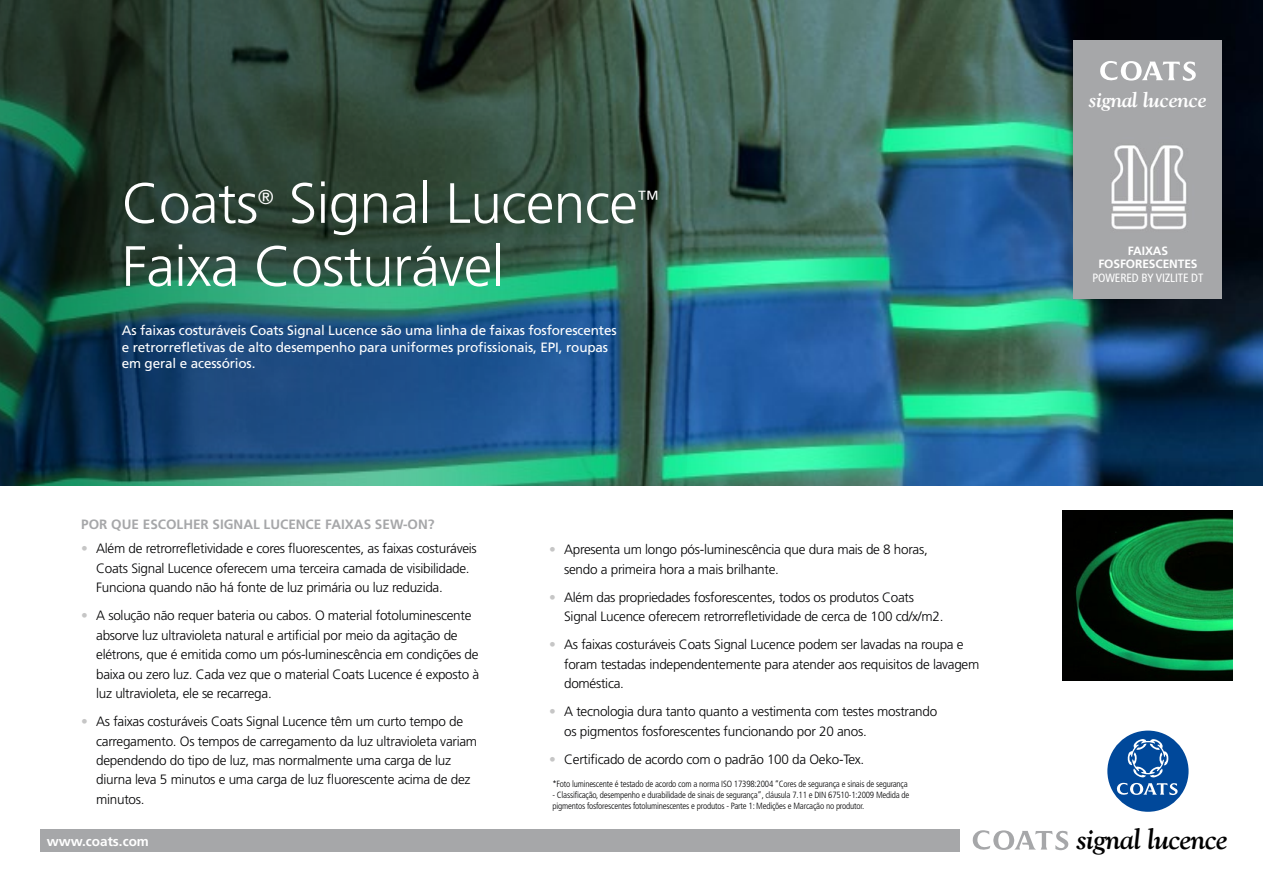
<style>
.page{position:relative;width:1263px;height:893px;background:#fff}
.page>*{position:absolute;margin:0;border:0;box-sizing:border-box;transform-origin:0 0}
.t1{font:300 56.7px "Frutiger LT Std";letter-spacing:-.01em;color:#fff}
.t2{font:italic 700 28.5px "Goudy Old Style BT";letter-spacing:-.02em;color:#000}
.t3{font:300 21.9px "Frutiger LT Std";color:#fff}
.t4{font:italic 700 21px "Goudy";letter-spacing:-.02em;color:#fff}
.t5{font:300 20.1px "Frutiger LT Std";color:#fff}
.t6{font:300 13.5px/19.5px "Frutiger LT Std";letter-spacing:-.02em;color:#020203}
.t7{font:13.5px/16.5px "Frutiger";letter-spacing:-.01em;color:#fff}
.t8{font:700 13.5px "Frutiger LT Std";color:#a6a7a9}
.t9{font:700 13.5px "Frutiger";color:#fff}
.t10{font:700 12px/13.5px "Frutiger";letter-spacing:-.01em;color:#fff;text-align:center}
.t11{font:condensed 12px "Frutiger";letter-spacing:-.01em;color:#fff}
.t12{font:300 condensed 9px/10.8px "Frutiger LT Std";letter-spacing:-.02em;color:#020203}
.s1{color:#c6c6c6}
</style>
<div class="page">
<img style="left:714px;top:0;width:549px;height:486px">
<div style="left:1107px;top:731px;width:81px;height:81px;background:#00489a;border-radius:50%"></div>
<svg style="left:1116px;top:739px;width:62px;height:56px"></svg>
<svg style="left:972px;top:830px;width:97px;height:20px"></svg>
<div style="left:41px;top:830px;width:919px;height:22px;background:#a6a7a9"></div>
<div style="left:1073px;top:41px;width:149px;height:258px;background:#a6a7a9"></div>
<svg style="left:1100px;top:61px;width:96px;height:20px"></svg>
<img style="left:0;top:0;width:714px;height:486px">
<img style="left:1063px;top:511px;width:170px;height:170px">
<img style="left:1111px;top:145px;width:76px;height:85px">
<h1 class="t1" style="left:122px;top:171px;width:138px">Coats</h1>
<h3 class="t5" style="left:258px;top:186px;width:18px">®</h3>
<h1 class="t1" style="left:289px;top:171px;width:350px">Signal Lucence</h1>
<h3 class="t3" style="left:637px;top:186px;width:23px">™</h3>
<h1 class="t1" style="left:122px;top:234px;width:384px">Faixa Costurável</h1>
<p class="t7" style="left:122px;top:322px;width:496px">As faixas costuráveis Coats Signal Lucence são uma linha de faixas fosforescentes e retrorrefletivas de alto desempenho para uniformes profissionais, EPI, roupas em geral e acessórios.</p>
<p class="t8" style="left:81px;top:517px;width:355px">POR QUE ESCOLHER SIGNAL LUCENCE FAIXAS SEW-ON?</p>
<p class="t6" style="left:96px;top:539px;width:382px;text-indent:-15px"><span class="s1">•</span> Além de retrorrefletividade e cores fluorescentes, as faixas costuráveis<br>Coats Signal Lucence oferecem uma terceira camada de visibilidade.<br>Funciona quando não há fonte de luz primária ou luz reduzida.</p>
<p class="t6" style="left:96px;top:606px;width:384px;text-indent:-15px"><span class="s1">•</span> A solução não requer bateria ou cabos. O material fotoluminescente absorve luz ultravioleta natural e artificial por meio da agitação de elétrons, que é emitida como um pós-luminescência em condições de baixa ou zero luz. Cada vez que o material Coats Lucence é exposto à luz ultravioleta, ele se recarrega.</p>
<p class="t6" style="left:96px;top:712px;width:382px;text-indent:-15px"><span class="s1">•</span> As faixas costuráveis Coats Signal Lucence têm um curto tempo de carregamento. Os tempos de carregamento da luz ultravioleta variam dependendo do tipo de luz, mas normalmente uma carga de luz diurna leva 5 minutos e uma carga de luz fluorescente acima de dez minutos.</p>
<p class="t6" style="left:564px;top:540px;width:365px;text-indent:-15px"><span class="s1">•</span> Apresenta um longo pós-luminescência que dura mais de 8 horas, sendo a primeira hora a mais brilhante.</p>
<p class="t6" style="left:564px;top:587px;width:381px;text-indent:-15px"><span class="s1">•</span> Além das propriedades fosforescentes, todos os produtos Coats<br>Signal Lucence oferecem retrorrefletividade de cerca de 100 cd/x/m2.</p>
<p class="t6" style="left:564px;top:635px;width:417px;text-indent:-15px"><span class="s1">•</span> As faixas costuráveis Coats Signal Lucence podem ser lavadas na roupa e foram testadas independentemente para atender aos requisitos de lavagem doméstica.</p>
<p class="t6" style="left:564px;top:702px;width:375px;text-indent:-15px"><span class="s1">•</span> A tecnologia dura tanto quanto a vestimenta com testes mostrando os pigmentos fosforescentes funcionando por 20 anos.</p>
<p class="t6" style="left:549px;top:749px;width:316px"><span class="s1">•</span> Certificado de acordo com o padrão 100 da Oeko-Tex.</p>
<p class="t12" style="left:552px;top:779px;width:357px">*Foto luminescente é testado de acordo com a norma ISO 17398:2004 “Cores de segurança e sinais de segurança</p>
<p class="t12" style="left:552px;top:789px;width:358px">- Classificação, desempenho e durabilidade de sinais de segurança”, cláusula 7.11 e DIN 67510-1:2009 Medida de pigmentos fosforescentes fotoluminescentes e produtos - Parte 1: Medições e Marcação no produtor.</p>
<h3 class="t4" style="left:1089px;top:87px;width:120px">signal lucence</h3>
<p class="t10" style="left:1098px;top:244px;width:101px">FAIXAS<br>FOSFORESCENTES</p>
<p class="t11" style="left:1092px;top:271px;width:112px">POWERED BY VIZLITE DT</p>
<p class="t9" style="left:47px;top:833px;width:104px">www.coats.com</p>
<h2 class="t2" style="left:1076px;top:822px;width:153px">signal lucence</h2>
</div>
